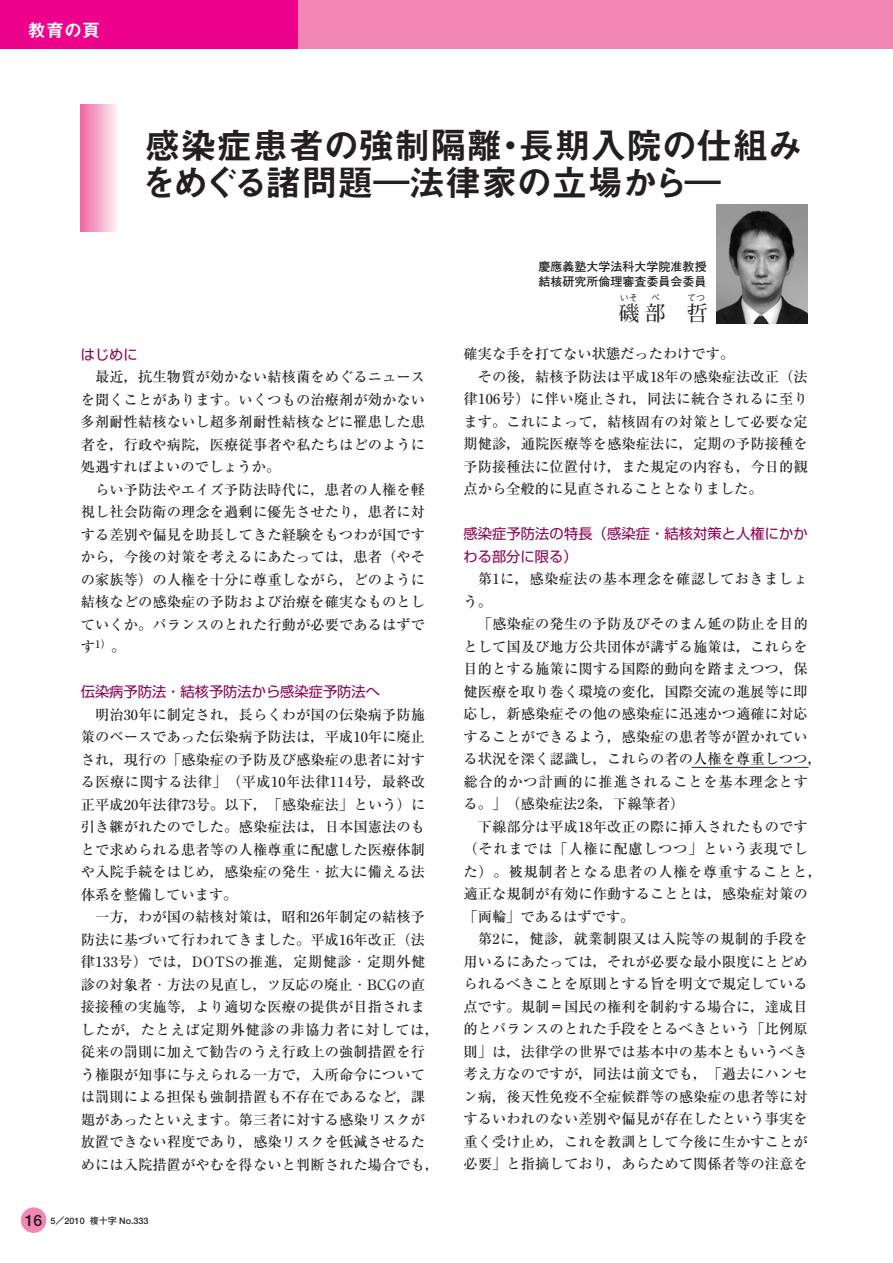
<style>
.page{position:relative;width:893px;height:1263px;background:#fff}
.page>*{position:absolute;margin:0;border:0;box-sizing:border-box;transform-origin:0 0}
.t1{font:36px/37.5px "Midashi Go Pro MB31 90 pv RKSJ H";color:#231f20}
.t2{font:21px "Futo Min A101 Bold 90 pv RKSJ H";color:#231f20}
.t3{font:18px "Midashi Go Pro MB31 90 pv RKSJ H";color:#fff}
.t4{font:14.25px/22.5px "Ryumin Medium 90 pv RKSJ H";letter-spacing:.005em;color:#231f20;text-align:justify}
.t5{font:14.25px/22.5px "Shin Go regular 90 pv RKSJ H";color:#8d0052}
.t6{font:14.25px/22.5px "Ryumin Medium 90 pv RKSJ H";letter-spacing:.03em;color:#231f20}
.t7{font:12px/15px "Futo Go B101 Bold 90 pv RKSJ H";color:#231f20}
.t8{font:9px "Futo Go B101 Bold 90 pv RKSJ H";color:#231f20}
.t9{font:9px "Gothic BBB Medium 90 pv RKSJ H";color:#231f20}
.s1{font-size:15.75px}
</style>
<div class="page">
<div style="left:21px;top:1207px;width:25px;height:26px;background:#f287b6;border-radius:50%"></div>
<div style="left:283px;top:0;width:610px;height:49px;background:#f287b6"></div>
<div style="left:0;top:0;width:298px;height:49px;background:#ed028c"></div>
<div style="left:81px;top:104px;width:38px;height:128px;background:linear-gradient(to right,#ef69a5,#fdf4f7)"></div>
<hr style="left:692px;top:767px;width:117px;height:1px;background:#231f20">
<img style="left:716px;top:205px;width:92px;height:118px">
<p class="t3" style="left:28px;top:23px;width:74px">教育の頁</p>
<h1 class="t1" style="left:141px;top:131px;width:664px">感染症患者の強制隔離・長期入院の仕組みをめぐる諸問題―法律家の立場から―</h1>
<p class="t7" style="left:538px;top:260px;width:169px">慶應義塾大学法科大学院准教授結核研究所倫理審査委員会委員</p>
<h2 class="t2" style="left:618px;top:305px;width:91px">磯 部　哲</h2>
<p class="t9" style="left:620px;top:294px;width:20px">いそ</p>
<p class="t9" style="left:651px;top:294px;width:10px">べ</p>
<p class="t9" style="left:687px;top:294px;width:20px">てつ</p>
<p class="t5" style="left:81px;top:345px;width:58px">はじめに</p>
<p class="t4" style="left:81px;top:367px;width:346px;text-indent:14px">最近，抗生物質が効かない結核菌をめぐるニュースを聞くことがあります。いくつもの治療剤が効かない多剤耐性結核ないし超多剤耐性結核などに罹患した患者を，行政や病院，医療従事者や私たちはどのように処遇すればよいのでしょうか。</p>
<p class="t4" style="left:81px;top:480px;width:346px;text-indent:14px">らい予防法やエイズ予防法時代に，患者の人権を軽視し社会防衛の理念を過剰に優先させたり，患者に対する差別や偏見を助長してきた経験をもつわが国ですから，今後の対策を考えるにあたっては，患者（やその家族等）の人権を十分に尊重しながら，どのように結核などの感染症の予防および治療を確実なものとしていくか。バランスのとれた行動が必要であるはずです<sup>1）</sup>。</p>
<p class="t5" style="left:81px;top:682px;width:301px">伝染病予防法・結核予防法から感染症予防法へ</p>
<p class="t4" style="left:81px;top:705px;width:346px;text-indent:14px">明治30年に制定され，長らくわが国の伝染病予防施策のベースであった伝染病予防法は，平成10年に廃止され，現行の「感染症の予防及び感染症の患者に対する医療に関する法律」（平成10年法律114号，最終改正平成20年法律73号。以下，「感染症法」という）に引き継がれたのでした。感染症法は，日本国憲法のもとで求められる患者等の人権尊重に配慮した医療体制や入院手続をはじめ，感染症の発生・拡大に備える法体系を整備しています。</p>
<p class="t4" style="left:81px;top:907px;width:360px;text-align:left;text-indent:14px">一方，わが国の結核対策は，昭和26年制定の結核予防法に基づいて行われてきました。平成16年改正（法律133号）では，DOTSの推進，定期健診・定期外健診の対象者・方法の見直し，ツ反応の廃止・BCGの直接接種の実施等，より適切な医療の提供が目指されましたが，たとえば定期外健診の非協力者に対しては，従来の罰則に加えて勧告のうえ行政上の強制措置を行う権限が知事に与えられる一方で，入所命令については罰則による担保も強制措置も不存在であるなど，課題があったといえます。第三者に対する感染リスクが放置できない程度であり，感染リスクを低減させるためには入院措置がやむを得ないと判断された場合でも，</p>
<p class="t8" style="left:25px;top:1217px;width:125px"><span class="s1">16</span> 5／2010 複十字 No.333</p>
<p class="t4" style="left:464px;top:344px;width:272px">確実な手を打てない状態だったわけです。</p>
<p class="t4" style="left:478px;top:367px;width:332px">その後，結核予防法は平成18年の感染症法改正（法</p>
<p class="t6" style="left:464px;top:389px;width:346px">律106号）に伴い廃止され，同法に統合されるに至り</p>
<p class="t4" style="left:464px;top:412px;width:346px">ます。これによって，結核固有の対策として必要な定</p>
<p class="t4" style="left:464px;top:434px;width:346px">期健診，通院医療等を感染症法に，定期の予防接種を</p>
<p class="t4" style="left:464px;top:457px;width:346px">予防接種法に位置付け，また規定の内容も，今日的観</p>
<p class="t4" style="left:464px;top:479px;width:301px">点から全般的に見直されることとなりました。</p>
<p class="t5" style="left:464px;top:524px;width:346px">感染症予防法の特長（感染症・結核対策と人権にかかわる部分に限る）</p>
<p class="t6" style="left:464px;top:569px;width:346px;text-indent:14px">第1に，感染症法の基本理念を確認しておきましょう。</p>
<p class="t4" style="left:464px;top:614px;width:360px;text-align:left;text-indent:14px">「感染症の発生の予防及びそのまん延の防止を目的として国及び地方公共団体が講ずる施策は，これらを目的とする施策に関する国際的動向を踏まえつつ，保健医療を取り巻く環境の変化，国際交流の進展等に即応し，新感染症その他の感染症に迅速かつ適確に対応することができるよう，感染症の患者等が置かれている状況を深く認識し，これらの者の人権を尊重しつつ，総合的かつ計画的に推進されることを基本理念とする。」（感染症法2条，下線筆者）</p>
<p class="t4" style="left:464px;top:817px;width:360px;text-align:left;text-indent:14px">下線部分は平成18年改正の際に挿入されたものです（それまでは「人権に配慮しつつ」という表現でした）。被規制者となる患者の人権を尊重することと，適正な規制が有効に作動することとは，感染症対策の「両輪」であるはずです。</p>
<p class="t4" style="left:464px;top:929px;width:346px;text-indent:14px">第2に，健診，就業制限又は入院等の規制的手段を用いるにあたっては，それが必要な最小限度にとどめられるべきことを原則とする旨を明文で規定している点です。規制＝国民の権利を制約する場合に，達成目的とバランスのとれた手段をとるべきという「比例原則」は，法律学の世界では基本中の基本ともいうべき考え方なのですが，同法は前文でも，「過去にハンセン病，後天性免疫不全症候群等の感染症の患者等に対するいわれのない差別や偏見が存在したという事実を重く受け止め，これを教訓として今後に生かすことが必要」と指摘しており，あらためて関係者等の注意を</p>
</div>
